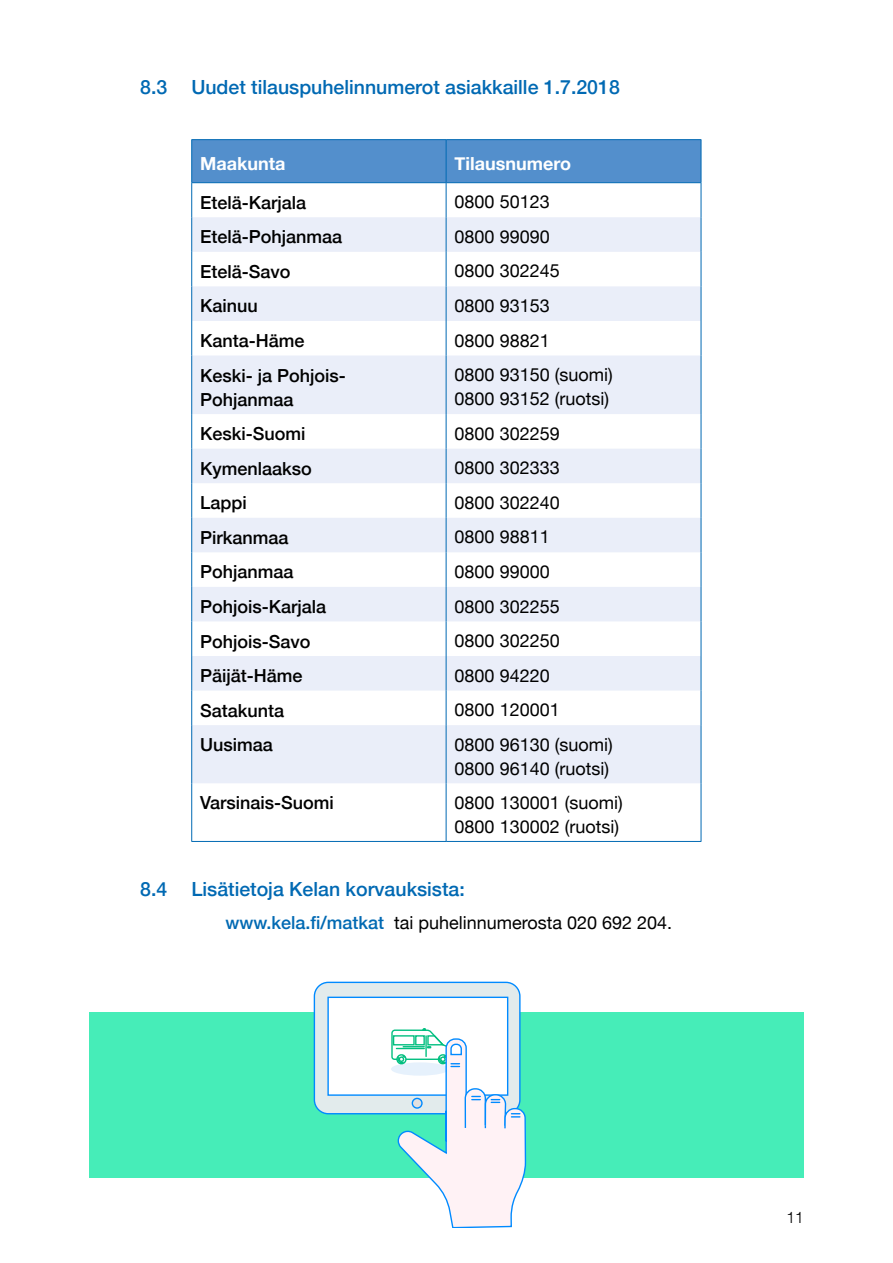
<style>
.page{position:relative;width:893px;height:1263px;background:#fff}
.page>*{position:absolute;margin:0;border:0;box-sizing:border-box;transform-origin:0 0}
.t1{font:500 19.5px "Helvetica Neue";color:#0069b3}
.t2{font:18px/24px "Helvetica Neue";color:#000}
.t3{font:500 18px/24px "Helvetica Neue";color:#000}
.t4{font:700 18px "Helvetica Neue";color:#fff}
.t5{font:300 15.75px "Helvetica";color:#000}
.s1{font-weight:500;color:#0069b3}
</style>
<div class="page">
<div style="left:89px;top:1012px;width:715px;height:166px;background:#46edb8"></div>
<div style="left:192px;top:140px;width:509px;height:42px;background:#538fcc"></div>
<svg style="left:192px;top:217px;width:509px;height:566px;fill:#eaeef9"></svg>
<hr style="left:191px;top:183px;width:1px;height:34px;background:#0069b3">
<hr style="left:446px;top:183px;width:1px;height:34px;background:#0069b3">
<hr style="left:701px;top:183px;width:1px;height:34px;background:#0069b3">
<hr style="left:191px;top:217px;width:1px;height:35px;background:#0069b3">
<hr style="left:446px;top:217px;width:1px;height:35px;background:#0069b3">
<hr style="left:701px;top:217px;width:1px;height:35px;background:#0069b3">
<hr style="left:191px;top:252px;width:1px;height:34px;background:#0069b3">
<hr style="left:446px;top:252px;width:1px;height:34px;background:#0069b3">
<hr style="left:701px;top:252px;width:1px;height:34px;background:#0069b3">
<hr style="left:191px;top:286px;width:1px;height:35px;background:#0069b3">
<hr style="left:446px;top:286px;width:1px;height:35px;background:#0069b3">
<hr style="left:701px;top:286px;width:1px;height:35px;background:#0069b3">
<hr style="left:191px;top:321px;width:1px;height:34px;background:#0069b3">
<hr style="left:446px;top:321px;width:1px;height:34px;background:#0069b3">
<hr style="left:701px;top:321px;width:1px;height:34px;background:#0069b3">
<hr style="left:191px;top:355px;width:1px;height:59px;background:#0069b3">
<hr style="left:446px;top:355px;width:1px;height:59px;background:#0069b3">
<hr style="left:701px;top:355px;width:1px;height:59px;background:#0069b3">
<hr style="left:191px;top:414px;width:1px;height:35px;background:#0069b3">
<hr style="left:446px;top:414px;width:1px;height:35px;background:#0069b3">
<hr style="left:701px;top:414px;width:1px;height:35px;background:#0069b3">
<hr style="left:191px;top:449px;width:1px;height:34px;background:#0069b3">
<hr style="left:446px;top:449px;width:1px;height:34px;background:#0069b3">
<hr style="left:701px;top:449px;width:1px;height:34px;background:#0069b3">
<hr style="left:191px;top:483px;width:1px;height:35px;background:#0069b3">
<hr style="left:446px;top:483px;width:1px;height:35px;background:#0069b3">
<hr style="left:701px;top:483px;width:1px;height:35px;background:#0069b3">
<hr style="left:191px;top:518px;width:1px;height:34px;background:#0069b3">
<hr style="left:446px;top:518px;width:1px;height:34px;background:#0069b3">
<hr style="left:701px;top:518px;width:1px;height:34px;background:#0069b3">
<hr style="left:191px;top:552px;width:1px;height:35px;background:#0069b3">
<hr style="left:446px;top:552px;width:1px;height:35px;background:#0069b3">
<hr style="left:701px;top:552px;width:1px;height:35px;background:#0069b3">
<hr style="left:191px;top:587px;width:1px;height:34px;background:#0069b3">
<hr style="left:446px;top:587px;width:1px;height:34px;background:#0069b3">
<hr style="left:701px;top:587px;width:1px;height:34px;background:#0069b3">
<hr style="left:191px;top:621px;width:1px;height:35px;background:#0069b3">
<hr style="left:446px;top:621px;width:1px;height:35px;background:#0069b3">
<hr style="left:701px;top:621px;width:1px;height:35px;background:#0069b3">
<hr style="left:191px;top:656px;width:1px;height:34px;background:#0069b3">
<hr style="left:446px;top:656px;width:1px;height:34px;background:#0069b3">
<hr style="left:701px;top:656px;width:1px;height:34px;background:#0069b3">
<hr style="left:191px;top:690px;width:1px;height:35px;background:#0069b3">
<hr style="left:446px;top:690px;width:1px;height:35px;background:#0069b3">
<hr style="left:701px;top:690px;width:1px;height:35px;background:#0069b3">
<hr style="left:191px;top:725px;width:1px;height:58px;background:#0069b3">
<hr style="left:446px;top:725px;width:1px;height:58px;background:#0069b3">
<hr style="left:701px;top:725px;width:1px;height:58px;background:#0069b3">
<hr style="left:191px;top:783px;width:1px;height:58px;background:#0069b3">
<hr style="left:446px;top:783px;width:1px;height:58px;background:#0069b3">
<hr style="left:701px;top:783px;width:1px;height:58px;background:#0069b3">
<hr style="left:191px;top:841px;width:255px;height:1px;background:#0069b3">
<hr style="left:446px;top:841px;width:255px;height:1px;background:#0069b3">
<hr style="left:191px;top:139px;width:255px;height:1px;background:#0069b3">
<hr style="left:191px;top:140px;width:1px;height:42px;background:#0069b3">
<hr style="left:446px;top:139px;width:255px;height:1px;background:#0069b3">
<hr style="left:446px;top:140px;width:1px;height:42px;background:#0069b3">
<hr style="left:701px;top:140px;width:1px;height:42px;background:#0069b3">
<hr style="left:191px;top:182px;width:255px;height:1px;background:#0069b3">
<hr style="left:446px;top:182px;width:255px;height:1px;background:#0069b3">
<div style="left:314px;top:982px;width:206px;height:132px;background:#e2ebec;border-radius:14px"></div>
<div style="left:328px;top:997px;width:180px;height:98px;background:#fff"></div>
<div style="left:327px;top:997px;width:181px;height:99px;border:1px solid #008aff"></div>
<svg style="left:391px;top:981px;width:136px;height:246px"></svg>
<p class="t1" style="left:140px;top:71px;width:481px">8.3 Uudet tilauspuhelinnumerot asiakkaille 1.7.2018</p>
<p class="t4" style="left:200px;top:149px;width:87px">Maakunta</p>
<p class="t4" style="left:455px;top:149px;width:118px">Tilausnumero</p>
<p class="t3" style="left:200px;top:189px;width:108px">Etelä-Karjala</p>
<p class="t2" style="left:455px;top:191px;width:97px">0800 50123</p>
<p class="t3" style="left:200px;top:223px;width:144px">Etelä-Pohjanmaa</p>
<p class="t2" style="left:455px;top:226px;width:97px">0800 99090</p>
<p class="t3" style="left:200px;top:258px;width:92px">Etelä-Savo</p>
<p class="t2" style="left:455px;top:260px;width:107px">0800 302245</p>
<p class="t3" style="left:200px;top:293px;width:59px">Kainuu</p>
<p class="t2" style="left:455px;top:295px;width:97px">0800 93153</p>
<p class="t3" style="left:200px;top:327px;width:106px">Kanta-Häme</p>
<p class="t2" style="left:455px;top:329px;width:97px">0800 98821</p>
<p class="t3" style="left:200px;top:362px;width:147px">Keski- ja Pohjois-<br>Pohjanmaa</p>
<p class="t2" style="left:455px;top:364px;width:160px">0800 93150 (suomi)<br>0800 93152 (ruotsi)</p>
<p class="t3" style="left:200px;top:420px;width:107px">Keski-Suomi</p>
<p class="t2" style="left:455px;top:422px;width:107px">0800 302259</p>
<p class="t3" style="left:200px;top:455px;width:113px">Kymenlaakso</p>
<p class="t2" style="left:455px;top:457px;width:107px">0800 302333</p>
<p class="t3" style="left:200px;top:489px;width:48px">Lappi</p>
<p class="t2" style="left:455px;top:491px;width:107px">0800 302240</p>
<p class="t3" style="left:200px;top:524px;width:90px">Pirkanmaa</p>
<p class="t2" style="left:455px;top:526px;width:97px">0800 98811</p>
<p class="t3" style="left:200px;top:558px;width:95px">Pohjanmaa</p>
<p class="t2" style="left:455px;top:561px;width:97px">0800 99000</p>
<p class="t3" style="left:200px;top:593px;width:128px">Pohjois-Karjala</p>
<p class="t2" style="left:455px;top:595px;width:107px">0800 302255</p>
<p class="t3" style="left:200px;top:628px;width:112px">Pohjois-Savo</p>
<p class="t2" style="left:455px;top:630px;width:107px">0800 302250</p>
<p class="t3" style="left:200px;top:662px;width:104px">Päijät-Häme</p>
<p class="t2" style="left:455px;top:664px;width:97px">0800 94220</p>
<p class="t3" style="left:200px;top:697px;width:86px">Satakunta</p>
<p class="t2" style="left:455px;top:699px;width:107px">0800 120001</p>
<p class="t3" style="left:200px;top:731px;width:74px">Uusimaa</p>
<p class="t2" style="left:455px;top:733px;width:160px">0800 96130 (suomi)<br>0800 96140 (ruotsi)</p>
<p class="t3" style="left:200px;top:789px;width:135px">Varsinais-Suomi</p>
<p class="t2" style="left:455px;top:791px;width:170px">0800 130001 (suomi)<br>0800 130002 (ruotsi)</p>
<p class="t1" style="left:140px;top:873px;width:326px">8.4 Lisätietoja Kelan korvauksista:</p>
<p class="t2" style="left:225px;top:912px;width:448px"><span class="s1">www.kela.fi/matkat</span> tai puhelinnumerosta 020 692 204.</p>
<p class="t5" style="left:786px;top:1204px;width:19px">11</p>
</div>
